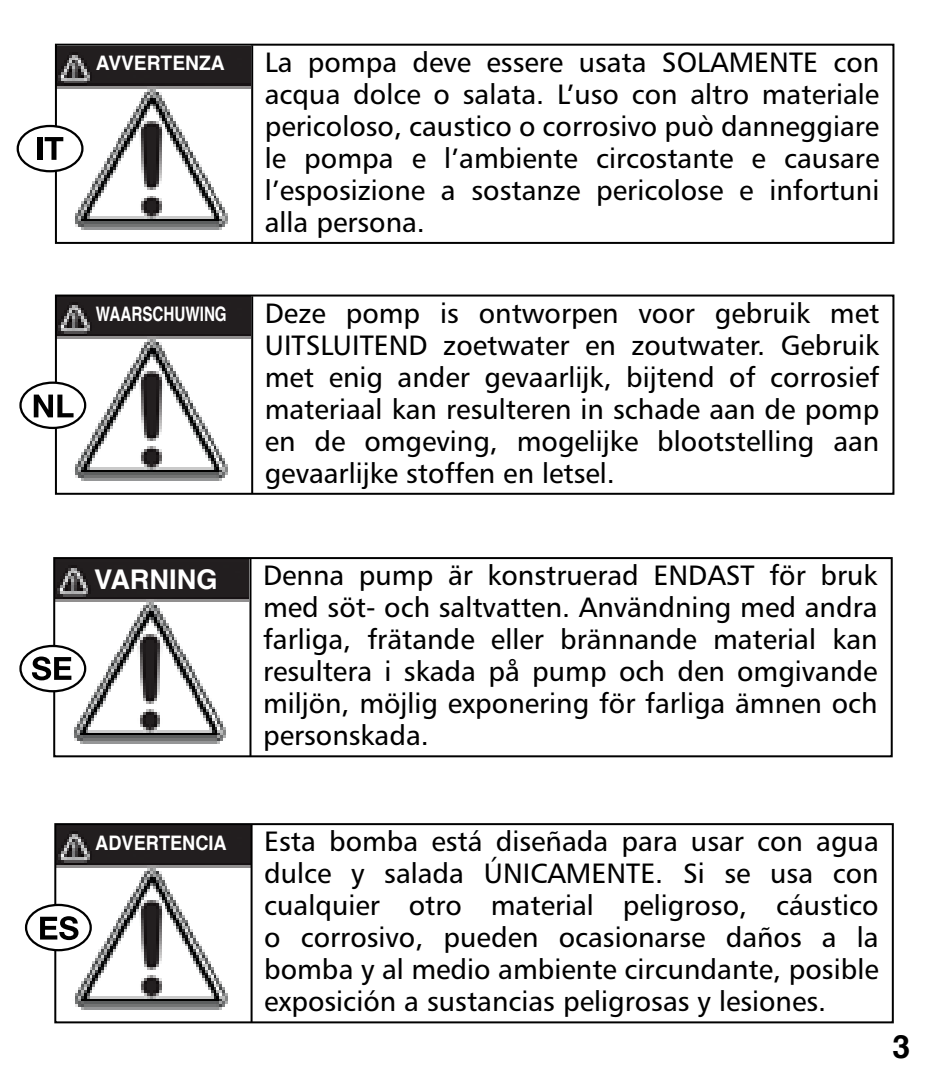
<style>
.page{position:relative;width:936px;height:1080px;background:#fff}
.page>*{position:absolute;margin:0;border:0;box-sizing:border-box;transform-origin:0 0}
.t1{font:28px/32px "Humanist 777 BT Roman B";color:#000;text-align:justify}
.t2{font:700 27.2px "Helvetica";color:#fff}
.t3{font:700 20px "Helvetica";color:#fff;scale:.76 1}
.t4{font:700 20px "Helvetica";color:#fff;scale:.91 1}
.t5{font:700 20px "Helvetica";color:#fff;scale:.96 1}
</style>
<div class="page">
<img style="left:58px;top:298px;width:193px;height:183px">
<div style="left:55px;top:295px;width:839px;height:200px;border:2px solid #000"></div>
<hr style="left:251px;top:296px;width:2px;height:198px;background:#000">
<img style="left:58px;top:47px;width:193px;height:183px">
<div style="left:55px;top:44px;width:839px;height:200px;border:2px solid #000"></div>
<hr style="left:251px;top:45px;width:2px;height:198px;background:#000">
<img style="left:56px;top:560px;width:193px;height:184px">
<div style="left:53px;top:557px;width:840px;height:200px;border:2px solid #000"></div>
<hr style="left:249px;top:559px;width:2px;height:197px;background:#000">
<img style="left:57px;top:826px;width:193px;height:184px">
<div style="left:54px;top:823px;width:840px;height:200px;border:2px solid #000"></div>
<hr style="left:251px;top:825px;width:2px;height:197px;background:#000">
<div style="left:26px;top:905px;width:65px;height:45px;background:#fff;border-radius:50%"></div>
<div style="left:25px;top:904px;width:67px;height:47px;border:2px solid #000;border-radius:50%"></div>
<svg style="left:40px;top:916px;width:38px;height:24px"></svg>
<svg style="left:21px;top:383px;width:64px;height:45px"></svg>
<div style="left:19px;top:382px;width:67px;height:47px;border:2px solid #000;border-radius:50%"></div>
<svg style="left:34px;top:395px;width:40px;height:22px"></svg>
<div style="left:18px;top:126px;width:64px;height:45px;background:#fff;border-radius:50%"></div>
<div style="left:17px;top:125px;width:67px;height:47px;border:2px solid #000;border-radius:50%"></div>
<div style="left:37px;top:137px;width:5px;height:23px;background:#000"></div>
<svg style="left:45px;top:137px;width:18px;height:23px"></svg>
<div style="left:21px;top:646px;width:64px;height:45px;background:#fff;border-radius:50%"></div>
<div style="left:19px;top:645px;width:67px;height:47px;border:2px solid #000;border-radius:50%"></div>
<svg style="left:32px;top:657px;width:39px;height:23px"></svg>
<p class="t5" style="left:96px;top:45px;width:136px">AVVERTENZA</p>
<p class="t1" style="left:265px;top:46px;width:616px">La pompa deve essere usata SOLAMENTE con acqua dolce o salata. L’uso con altro materiale pericoloso, caustico o corrosivo può danneggiare le pompa e l’ambiente circostante e causare l’esposizione a sostanze pericolose e infortuni alla persona.</p>
<p class="t3" style="left:96px;top:296px;width:174px">WAARSCHUWING</p>
<p class="t1" style="left:265px;top:297px;width:616px">Deze pomp is ontworpen voor gebruik met UITSLUITEND zoetwater en zoutwater. Gebruik met enig ander gevaarlijk, bijtend of corrosief materiaal kan resulteren in schade aan de pomp en de omgeving, mogelijke blootstelling aan gevaarlijke stoffen en letsel.</p>
<p class="t2" style="left:94px;top:555px;width:125px">VARNING</p>
<p class="t1" style="left:263px;top:559px;width:616px">Denna pump är konstruerad ENDAST för bruk med söt- och saltvatten. Användning med andra farliga, frätande eller brännande material kan resultera i skada på pump och den omgivande miljön, möjlig exponering för farliga ämnen och personskada.</p>
<p class="t4" style="left:95px;top:825px;width:146px">ADVERTENCIA</p>
<p class="t1" style="left:264px;top:825px;width:616px">Esta bomba está diseñada para usar con agua dulce y salada ÚNICAMENTE. Si se usa con cualquier otro material peligroso, cáustico o corrosivo, pueden ocasionarse daños a la bomba y al medio ambiente circundante, posible exposición a sustancias peligrosas y lesiones.</p>
</div>
